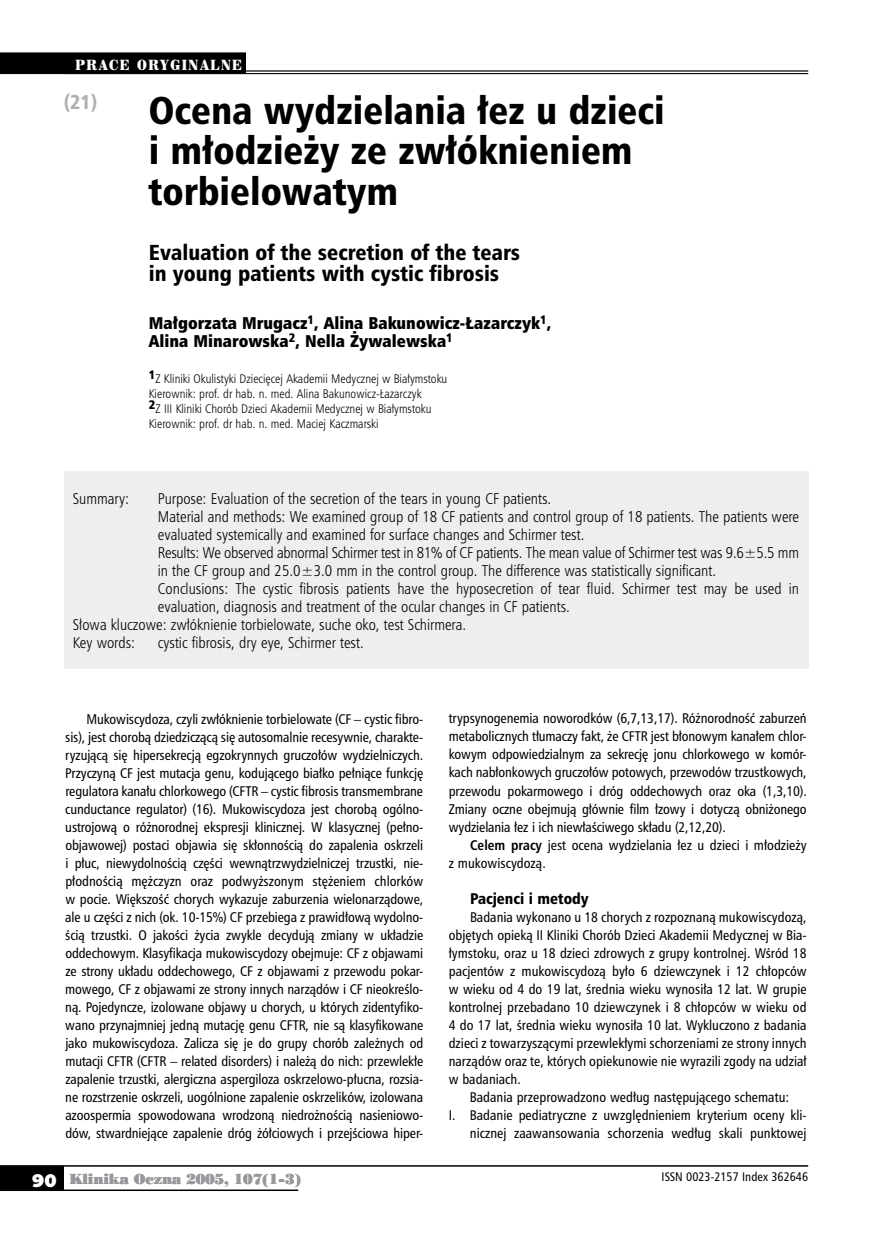
<style>
.page{position:relative;width:872px;height:1234px;background:#fff}
.page>*{position:absolute;margin:0;border:0;box-sizing:border-box;transform-origin:0 0}
.t1{font:37.5px/40.5px "Humnst 777 Blk Cn PL";color:#000}
.t2{font:21px/21px "Humnst 777 Blk Cn PL";color:#000}
.t3{font:19.5px "Humnst 777 Blk Cn PL";color:#aeafb2}
.t4{font:18px "Humanst 531 U Blk PL";color:#fff}
.t5{font:16.5px/18px "Humnst 777 X Blk Cn PL";color:#000}
.t6{font:15px "Humnst 777 Lt Cn PL";color:#000}
.t7{font:15px "Humnst 777 Blk Cn PL";color:#000}
.t8{font:13.5px/18px "Humnst 777 Cn PL";color:#000;text-align:justify}
.t9{font:13.5px "Poster Bodoni PL";letter-spacing:-.015em;color:#98989c}
.t10{font:13.5px "Century 725 Blk PL";letter-spacing:.13em;color:#fff;scale:.8 1}
.t11{font:12px/15px "Humnst 777 Lt Cn PL";color:#000}
.t12{font:12px "Humnst 777 Cn PL";color:#000}
.s1{font-weight:700}
</style>
<div class="page">
<div style="left:0;top:1165px;width:64px;height:24px;background:#000"></div>
<hr style="left:0;top:1164px;width:808px;height:2px;background:#000">
<hr style="left:0;top:1189px;width:298px;height:1px;background:#000">
<hr style="left:0;top:71px;width:808px;height:1px;background:#000">
<hr style="left:0;top:73px;width:808px;height:1px;background:#000">
<div style="left:64px;top:471px;width:744px;height:197px;background:#edeeef"></div>
<div style="left:0;top:52px;width:246px;height:21px;background:#000"></div>
<p class="t10" style="left:75px;top:56px;width:210px">PRACE ORYGINALNE</p>
<h3 class="t3" style="left:64px;top:89px;width:35px">(21)</h3>
<h1 class="t1" style="left:149px;top:89px;width:517px">Oce-na wy-dzie-la-nia łez u dzie-ci i mło-dzie-ży ze zwłók-nie-niem tor-bie-lo-wa-tym</h1>
<h2 class="t2" style="left:149px;top:241px;width:373px">Evaluation of the secretion of the tears in young patients with cystic fibrosis</h2>
<p class="t5" style="left:149px;top:313px;width:404px">Mał-go-rza-ta Mru-ga-cz<sup>1</sup>, Ali-na Ba-ku-no-wicz-Ła-zar-czy-k<sup>1</sup>,<br>Ali-na Mi-na-row-ska<sup>2</sup>, Nel-la Ży-wa-lew-ska<sup>1</sup></p>
<p class="t11" style="left:149px;top:371px;width:300px"><sup>1</sup>Z Kliniki Okulistyki Dziecięcej Akademii Medycznej w Białymstoku Kierownik: prof. dr hab. n. med. Alina Bakunowicz-Łazarczyk<br><sup>2</sup>Z III Kliniki Chorób Dzieci Akademii Medycznej w Białymstoku Kierownik: prof. dr hab. n. med. Maciej Kaczmarski</p>
<p class="t6" style="left:73px;top:489px;width:58px">Summary:</p>
<p class="t6" style="left:158px;top:489px;width:395px">Purpose: Evaluation of the secretion of the tears in young CF patients.</p>
<p class="t6" style="left:158px;top:507px;width:643px">Material and methods: We examined group of 18 CF patients and control group of 18 patients. The patients were</p>
<p class="t6" style="left:158px;top:525px;width:428px">evaluated systemically and examined for surface changes and Schirmer test.</p>
<p class="t6" style="left:158px;top:543px;width:642px">Results: We observed abnormal Schirmer test in 81% of CF patients. The mean value of Schirmer test was 9.6±5.5 mm</p>
<p class="t6" style="left:158px;top:561px;width:560px">in the CF group and 25.0±3.0 mm in the control group. The difference was statistically significant.</p>
<p class="t6" style="left:158px;top:579px;width:642px">Conclusions: The cystic fibrosis patients have the hyposecretion of tear fluid. Schirmer test may be used in</p>
<p class="t6" style="left:158px;top:597px;width:413px">evaluation, diagnosis and treatment of the ocular changes in CF patients.</p>
<p class="t6" style="left:73px;top:615px;width:395px">Słowa kluczowe: zwłóknienie torbielowate, suche oko, test Schirmera.</p>
<p class="t6" style="left:73px;top:633px;width:64px">Key words:</p>
<p class="t6" style="left:158px;top:633px;width:207px">cystic fibrosis, dry eye, Schirmer test.</p>
<p class="t8" style="left:65px;top:709px;width:359px;text-indent:21px">Mukowiscydoza, czyli zwłóknienie torbielowate (CF – cystic fibro&shy;sis), jest chorobą dziedziczącą się autosomalnie recesywnie, charakte&shy;ryzującą się hipersekrecją egzokrynnych gruczołów wydzielniczych.<br>Przyczyną CF jest mutacja genu, kodującego białko pełniące funkcję regulatora kanału chlorkowego (CFTR – cystic fibrosis transmembrane cunductance regulator) (16). Mukowiscydoza jest chorobą ogólno&shy;ustrojową o różnorodnej ekspresji klinicznej. W klasycznej (pełno&shy;objawowej) postaci objawia się skłonnością do zapalenia oskrzeli i płuc, niewydolnością części wewnątrzwydzielniczej trzustki, nie&shy;płodnością mężczyzn oraz podwyższonym stężeniem chlorków w pocie. Większość chorych wykazuje zaburzenia wielonarządowe, ale u części z nich (ok. 10-15%) CF przebiega z prawidłową wydolno&shy;ścią trzustki. O jakości życia zwykle decydują zmiany w układzie oddechowym. Klasyfikacja mukowiscydozy obejmuje: CF z objawami ze strony układu oddechowego, CF z objawami z przewodu pokar&shy;mowego, CF z objawami ze strony innych narządów i CF nieokreślo&shy;ną. Pojedyncze, izolowane objawy u chorych, u których zidentyfiko&shy;wano przynajmniej jedną mutację genu CFTR, nie są klasyfikowane jako mukowiscydoza. Zalicza się je do grupy chorób zależnych od mutacji CFTR (CFTR – related disorders) i należą do nich: przewlekłe zapalenie trzustki, alergiczna aspergiloza oskrzelowo-płucna, rozsia&shy;ne rozstrzenie oskrzeli, uogólnione zapalenie oskrzelików, izolowana azoospermia spowodowana wrodzoną niedrożnością nasieniowo&shy;dów, stwardniejące zapalenie dróg żółciowych i przejściowa hiper-</p>
<p class="t8" style="left:449px;top:709px;width:359px">trypsynogenemia noworodków (6,7,13,17). Różnorodność zaburzeń metabolicznych tłumaczy fakt, że CFTR jest błonowym kanałem chlor&shy;kowym odpowiedzialnym za sekrecję jonu chlorkowego w komór&shy;kach nabłonkowych gruczołów potowych, przewodów trzustkowych, przewodu pokarmowego i dróg oddechowych oraz oka (1,3,10).<br>Zmiany oczne obejmują głównie film łzowy i dotyczą obniżonego wydzielania łez i ich niewłaściwego składu (2,12,20).</p>
<p class="t8" style="left:449px;top:835px;width:359px;text-indent:21px"><span class="s1">Ce-lem pra-cy</span> jest ocena wydzielania łez u dzieci i młodzieży z mukowiscydozą.</p>
<p class="t7" style="left:470px;top:888px;width:120px">Pa-cjen-ci i me-to-dy</p>
<p class="t8" style="left:449px;top:907px;width:359px;text-indent:21px">Badania wykonano u 18 chorych z rozpoznaną mukowiscydozą, objętych opieką II Kliniki Chorób Dzieci Akademii Medycznej w Bia&shy;łymstoku, oraz u 18 dzieci zdrowych z grupy kontrolnej. Wśród 18 pacjentów z mukowiscydozą było 6 dziewczynek i 12 chłopców w wieku od 4 do 19 lat, średnia wieku wynosiła 12 lat. W grupie kontrolnej przebadano 10 dziewczynek i 8 chłopców w wieku od 4 do 17 lat, średnia wieku wynosiła 10 lat. Wykluczono z badania dzieci z towarzyszącymi przewlekłymi schorzeniami ze strony innych narządów oraz te, których opiekunowie nie wyrazili zgody na udział w badaniach.</p>
<p class="t8" style="left:470px;top:1087px;width:321px">Badania przeprowadzono według następującego schematu:</p>
<p class="t8" style="left:449px;top:1105px;width:358px">I. Badanie pediatryczne z uwzględnieniem kryterium oceny kli-</p>
<p class="t8" style="left:470px;top:1123px;width:338px">nicznej zaawansowania schorzenia według skali punktowej</p>
<h3 class="t4" style="left:32px;top:1168px;width:26px">90</h3>
<p class="t9" style="left:70px;top:1169px;width:233px">Klinika Oczna 2005, 107(1-3)</p>
<p class="t12" style="left:661px;top:1168px;width:148px">ISSN 0023-2157 Index 362646</p>
</div>
